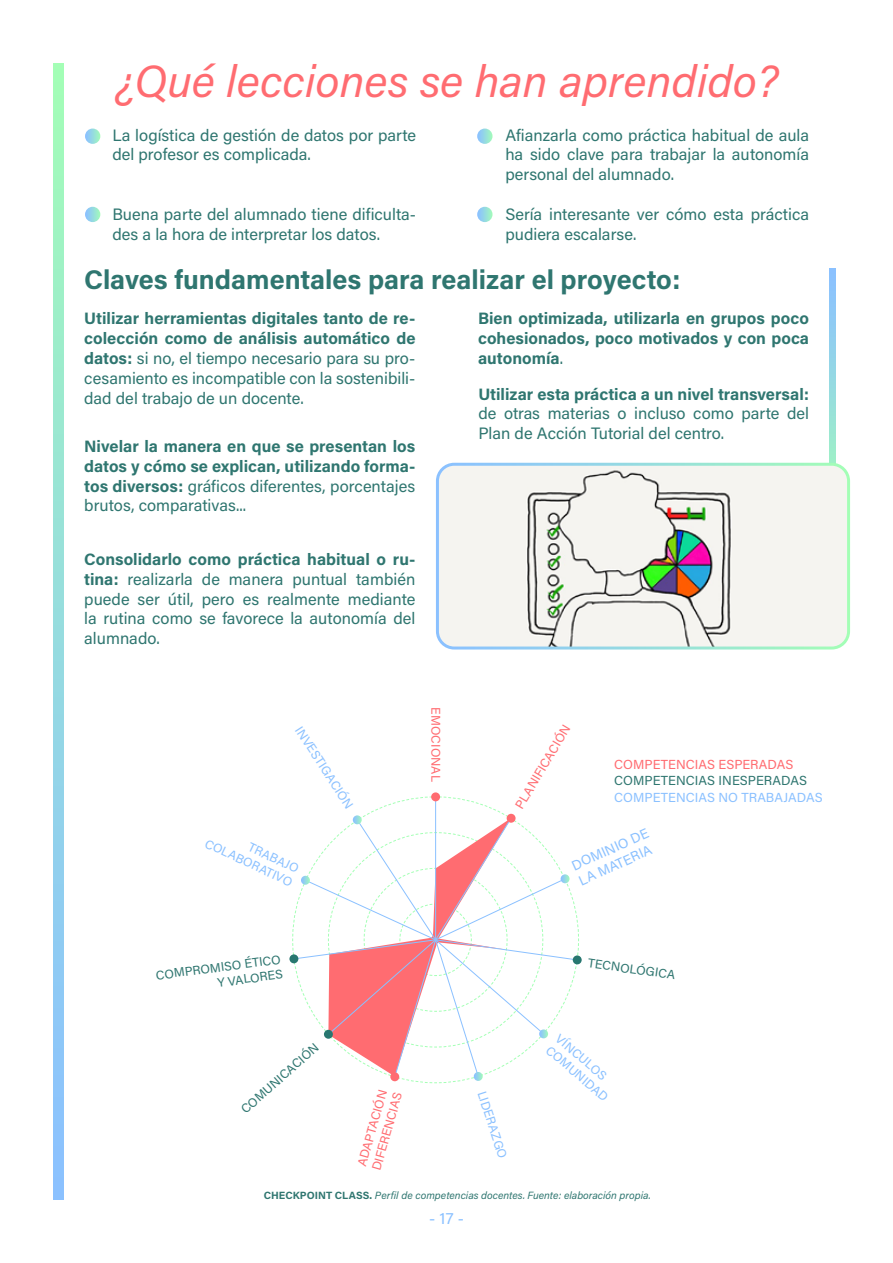
<style>
.page{position:relative;width:893px;height:1263px;background:#fff}
.page>*{position:absolute;margin:0;border:0;box-sizing:border-box;transform-origin:0 0}
.t1{font:45px "Acumin Variable Concept";letter-spacing:.015em;color:#ff6c71}
.t2{font:27px "Acumin Variable Concept";letter-spacing:.055em;color:#2f7670}
.t3{font:16.5px/19.8px "Acumin Variable Concept";letter-spacing:.02em;color:#2f7670;text-align:justify}
.t4{font:16.5px "Acumin Variable Concept";color:#8bc1ff}
.t5{font:13.8px/16.6px "Acumin Variable Concept";color:#8bc1ff}
.t6{font:13.05px "Acumin Variable Concept";letter-spacing:.02em;color:#8bc1ff}
.t7{font:13.05px "Acumin Variable Concept";letter-spacing:.02em;color:#2f7670}
.t8{font:13.05px "Acumin Variable Concept";letter-spacing:.02em;color:#ff6c71}
.t9{font:12.6px/15px "Acumin Variable Concept";color:#8bc1ff}
.t10{font:12.6px/15.3px "Acumin Variable Concept";color:#2f7670;text-align:right}
.t11{font:12.6px/15.1px "Acumin Variable Concept";letter-spacing:.015em;color:#ff6c71}
.t12{font:10.5px "Acumin Variable Concept";letter-spacing:.015em;color:#2f7670}
</style>
<div class="page">
<svg style="left:829px;top:269px;width:6px;height:194px"></svg>
<img style="left:437px;top:464px;width:412px;height:184px">
<div style="left:436px;top:463px;width:414px;height:186px;border:3px solid #fff;border-radius:17px"></div>
<svg style="left:53px;top:64px;width:11px;height:1135px;background:#96dddd"></svg>
<svg style="left:85px;top:129px;width:15px;height:15px"></svg>
<svg style="left:477px;top:129px;width:15px;height:15px"></svg>
<svg style="left:85px;top:207px;width:15px;height:15px"></svg>
<svg style="left:477px;top:207px;width:15px;height:15px"></svg>
<svg style="left:289px;top:954px;width:9px;height:9px"></svg>
<svg style="left:573px;top:955px;width:9px;height:9px"></svg>
<svg style="left:292px;top:796px;width:287px;height:288px"></svg>
<div style="left:431px;top:792px;width:9px;height:9px;background:#ff6c71;border-radius:50%"></div>
<h1 class="t1" style="left:116px;top:50px;width:664px">¿Qué lecciones se han aprendido?</h1>
<p class="t3" style="left:112px;top:124px;width:305px">La logística de gestión de datos por parte del profesor es complicada.</p>
<p class="t3" style="left:505px;top:124px;width:305px">Afianzarla como práctica habitual de aula ha sido clave para trabajar la autonomía personal del alumnado.</p>
<p class="t3" style="left:505px;top:204px;width:305px">Sería interesante ver cómo esta práctica pudiera escalarse.</p>
<p class="t3" style="left:112px;top:204px;width:305px">Buena parte del alumnado tiene dificulta&shy;des a la hora de interpretar los datos.</p>
<h2 class="t2" style="left:84px;top:261px;width:596px">Claves fundamentales para realizar el proyecto:</h2>
<p class="t3" style="left:84px;top:308px;width:332px">Utilizar herramientas digitales tanto de re&shy;colección como de análisis automático de datos: si no, el tiempo necesario para su pro&shy;cesamiento es incompatible con la sostenibili&shy;dad del trabajo de un docente.</p>
<p class="t3" style="left:84px;top:436px;width:332px">Nivelar la manera en que se presentan los datos y cómo se explican, utilizando forma&shy;tos diversos: gráficos diferentes, porcentajes brutos, comparativas...</p>
<p class="t3" style="left:84px;top:549px;width:332px">Consolidarlo como práctica habitual o ru&shy;tina: realizarla de manera puntual también puede ser útil, pero es realmente mediante la rutina como se favorece la autonomía del alumnado.</p>
<p class="t3" style="left:478px;top:308px;width:332px">Bien optimizada, utilizarla en grupos poco cohesionados, poco motivados y con poca autonomía.</p>
<p class="t3" style="left:478px;top:383px;width:332px">Utilizar esta práctica a un nivel transversal: de otras materias o incluso como parte del Plan de Acción Tutorial del centro.</p>
<p class="t9" style="left:305px;top:723px;width:97px;rotate:57deg">INVESTIGACIÓN</p>
<p class="t9" style="left:209px;top:835px;width:97px;rotate:25deg">COLABORATIVO</p>
<p class="t9" style="left:252px;top:839px;width:56px;rotate:25deg">TRABAJO</p>
<p class="t10" style="left:155px;top:968px;width:127px;rotate:-8deg">COMPROMISO ÉTICO<br>Y VALORES</p>
<p class="t10" style="left:238px;top:1105px;width:100px;rotate:-42deg">COMUNICACIÓN</p>
<p class="t11" style="left:354px;top:1164px;width:82px;rotate:-74deg">ADAPTACIÓN<br>DIFERENCIAS</p>
<p class="t11" style="left:444px;top:707px;width:76px;rotate:90deg">EMOCIONAL</p>
<p class="t11" style="left:511px;top:803px;width:96px;rotate:-59deg">PLANIFICACIÓN</p>
<p class="t8" style="left:614px;top:755px;width:181px">COMPETENCIAS ESPERADAS</p>
<p class="t7" style="left:614px;top:771px;width:194px">COMPETENCIAS INESPERADAS</p>
<p class="t6" style="left:614px;top:788px;width:210px">COMPETENCIAS NO TRABAJADAS</p>
<p class="t5" style="left:569px;top:859px;width:84px;rotate:-25deg">DOMINIO DE<br>LA MATERIA</p>
<p class="t9" style="left:489px;top:1089px;width:72px;rotate:72deg">LIDERAZGO</p>
<p class="t10" style="left:589px;top:954px;width:89px;rotate:8deg">TECNOLÓGICA</p>
<p class="t9" style="left:563px;top:1030px;width:79px;rotate:41deg">VÍNCULOS<br>COMUNIDAD</p>
<p class="t12" style="left:264px;top:1188px;width:388px">CHECKPOINT CLASS. Perfil de competencias docentes. Fuente: elaboración propia.</p>
<p class="t4" style="left:429px;top:1207px;width:36px">- 17 -</p>
</div>
